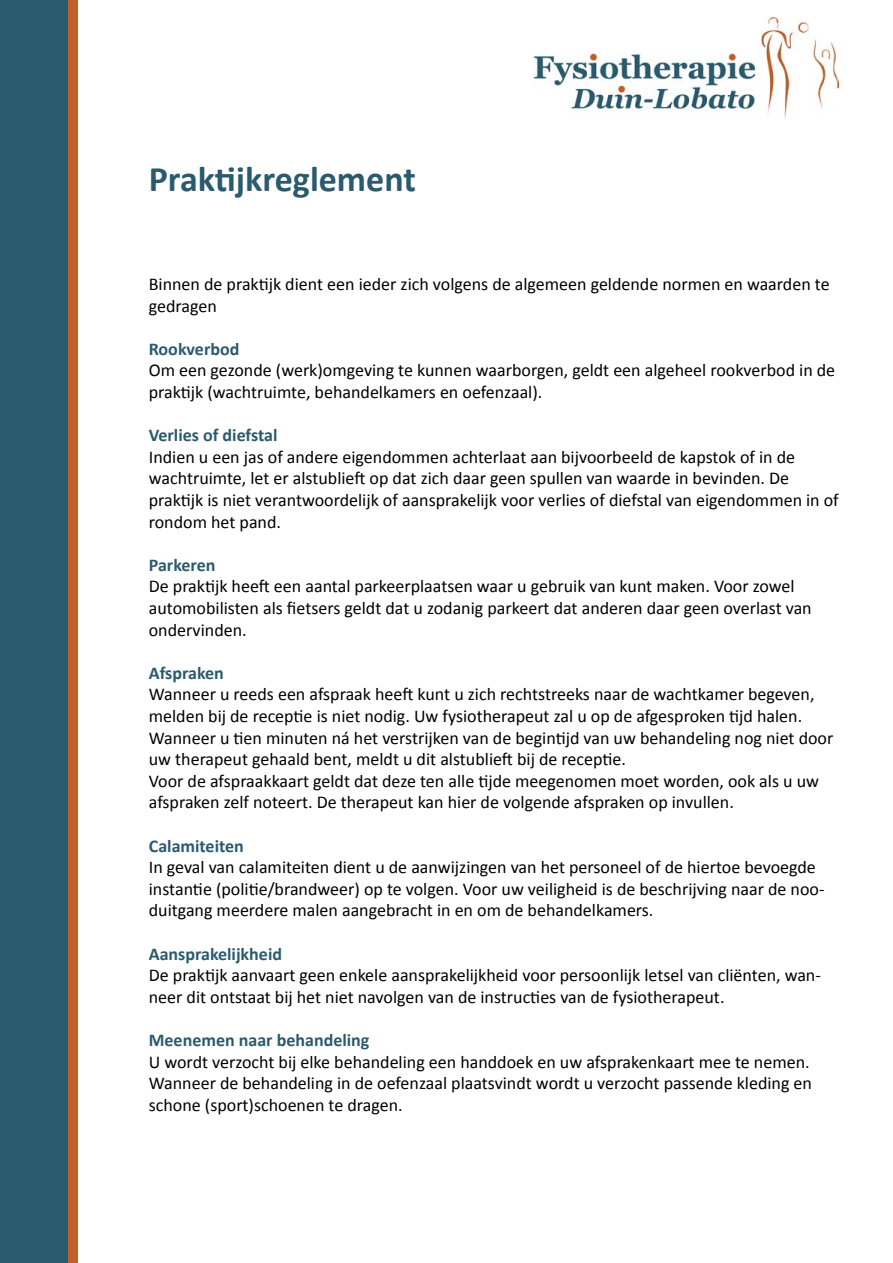
<style>
.page{position:relative;width:893px;height:1263px;background:#fff}
.page>*{position:absolute;margin:0;border:0;box-sizing:border-box;transform-origin:0 0}
.t1{font:700 36px "Calibri";color:#2a5a6e}
.t2{font:18px/21.6px "Calibri";color:#000}
.t3{font:700 18px "Calibri";color:#2a5a6e}
</style>
<div class="page">
<img style="left:534px;top:17px;width:305px;height:101px">
<div style="left:0;top:0;width:68px;height:1263px;background:#2a5a6e"></div>
<div style="left:68px;top:0;width:10px;height:1263px;background:#c05f28"></div>
<h1 class="t1" style="left:149px;top:156px;width:269px">Praktijkreglement</h1>
<p class="t2" style="left:149px;top:273px;width:682px">Binnen de praktijk dient een ieder zich volgens de algemeen geldende normen en waarden te gedragen</p>
<p class="t3" style="left:149px;top:337px;width:92px">Rookverbod</p>
<p class="t2" style="left:149px;top:360px;width:688px">Om een gezonde (werk)omgeving te kunnen waarborgen, geldt een algeheel rookverbod in de praktijk (wachtruimte, behandelkamers en oefenzaal).</p>
<p class="t3" style="left:149px;top:424px;width:130px">Verlies of diefstal</p>
<p class="t2" style="left:149px;top:446px;width:691px">Indien u een jas of andere eigendommen achterlaat aan bijvoorbeeld de kapstok of in de wachtruimte, let er alstublieft op dat zich daar geen spullen van waarde in bevinden. De praktijk is niet verantwoordelijk of aansprakelijk voor verlies of diefstal van eigendommen in of rondom het pand.</p>
<p class="t3" style="left:149px;top:553px;width:68px">Parkeren</p>
<p class="t2" style="left:149px;top:576px;width:664px">De praktijk heeft een aantal parkeerplaatsen waar u gebruik van kunt maken. Voor zowel automobilisten als fietsers geldt dat u zodanig parkeert dat anderen daar geen overlast van ondervinden.</p>
<p class="t3" style="left:149px;top:661px;width:77px">Afspraken</p>
<p class="t2" style="left:149px;top:684px;width:686px">Wanneer u reeds een afspraak heeft kunt u zich rechtstreeks naar de wachtkamer begeven, melden bij de receptie is niet nodig. Uw fysiotherapeut zal u op de afgesproken tijd halen.<br>Wanneer u tien minuten ná het verstrijken van de begintijd van uw behandeling nog niet door uw therapeut gehaald bent, meldt u dit alstublieft bij de receptie.<br>Voor de afspraakkaart geldt dat deze ten alle tijde meegenomen moet worden, ook als u uw afspraken zelf noteert. De therapeut kan hier de volgende afspraken op invullen.</p>
<p class="t3" style="left:149px;top:834px;width:97px">Calamiteiten</p>
<p class="t2" style="left:149px;top:856px;width:677px">In geval van calamiteiten dient u de aanwijzingen van het personeel of de hiertoe bevoegde instantie (politie/brandweer) op te volgen. Voor uw veiligheid is de beschrijving naar de noo&shy;duitgang meerdere malen aangebracht in en om de behandelkamers.</p>
<p class="t3" style="left:149px;top:942px;width:135px">Aansprakelijkheid</p>
<p class="t2" style="left:149px;top:964px;width:674px">De praktijk aanvaart geen enkele aansprakelijkheid voor persoonlijk letsel van cliënten, wan&shy;neer dit ontstaat bij het niet navolgen van de instructies van de fysiotherapeut.</p>
<p class="t3" style="left:149px;top:1028px;width:222px">Meenemen naar behandeling</p>
<p class="t2" style="left:149px;top:1051px;width:665px">U wordt verzocht bij elke behandeling een handdoek en uw afsprakenkaart mee te nemen.<br>Wanneer de behandeling in de oefenzaal plaatsvindt wordt u verzocht passende kleding en schone (sport)schoenen te dragen.</p>
</div>
